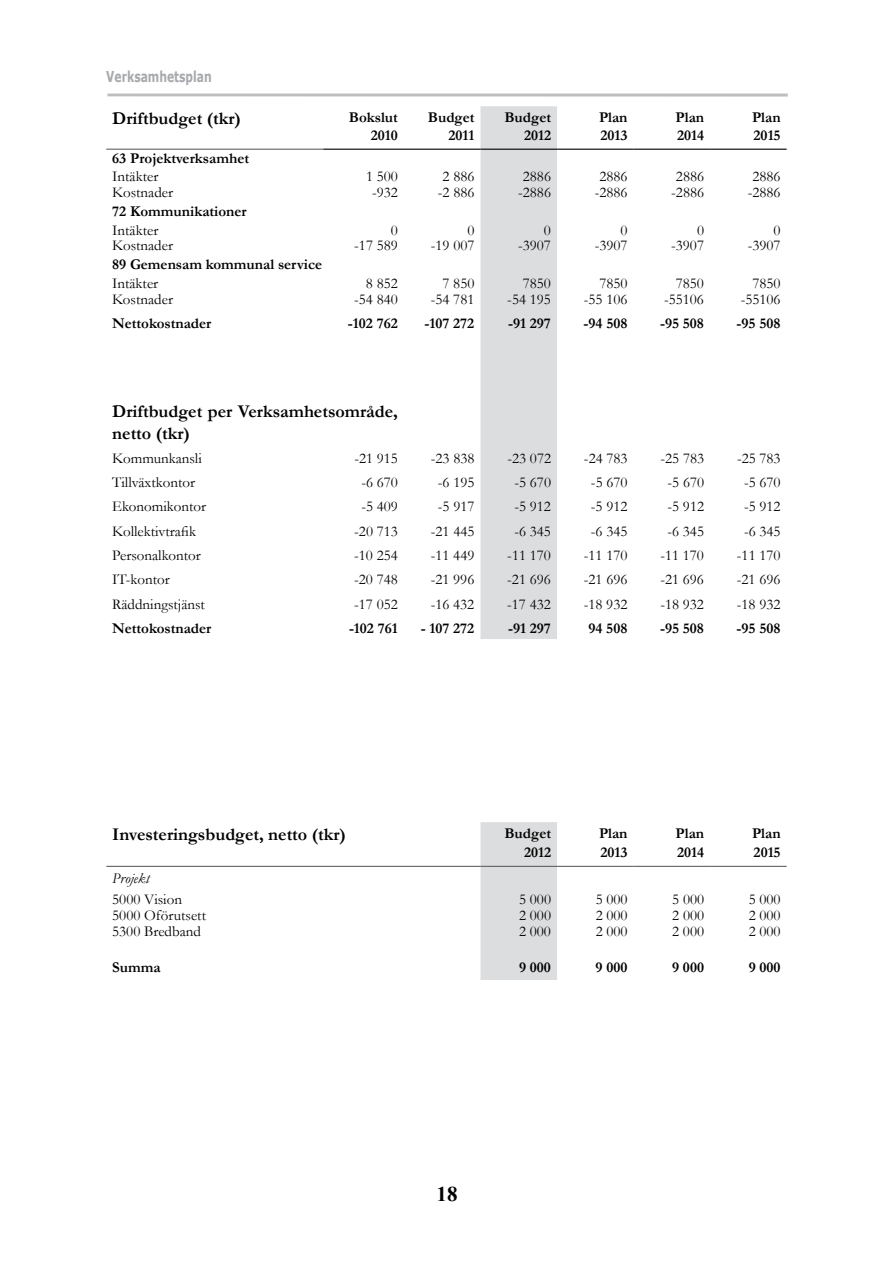
<style>
.page{position:relative;width:893px;height:1263px;background:#fff}
.page>*{position:absolute;margin:0;border:0;box-sizing:border-box;transform-origin:0 0}
.t1{font:700 21px "Times New Roman";color:#000}
.t2{font:700 18px/21.6px "Garamond";color:#000}
.t3{font:15px "Garamond";color:#000}
.t4{font:700 15px "Garamond";color:#000}
.t5{font:700 15px "Verdana";color:#a7a9ac;scale:.72 1}
.t6{font:italic 15px "Garamond";color:#000}
</style>
<div class="page">
<hr style="left:107px;top:94px;width:681px;height:3px;background:#bcbec0">
<svg style="left:106px;top:865px;width:681px;height:1px"></svg>
<div style="left:480px;top:822px;width:77px;height:158px;background:#dcddde"></div>
<hr style="left:106px;top:866px;width:374px;height:1px;background:#616264">
<hr style="left:480px;top:866px;width:77px;height:1px;background:#616264">
<hr style="left:557px;top:866px;width:77px;height:1px;background:#616264">
<hr style="left:634px;top:866px;width:76px;height:1px;background:#616264">
<hr style="left:710px;top:866px;width:77px;height:1px;background:#616264">
<div style="left:480px;top:106px;width:77px;height:533px;background:#dcddde"></div>
<hr style="left:323px;top:149px;width:81px;height:1px;background:#000">
<hr style="left:404px;top:149px;width:76px;height:1px;background:#000">
<hr style="left:480px;top:149px;width:77px;height:1px;background:#000">
<hr style="left:557px;top:149px;width:77px;height:1px;background:#000">
<hr style="left:634px;top:149px;width:76px;height:1px;background:#000">
<hr style="left:710px;top:149px;width:77px;height:1px;background:#000">
<hr style="left:106px;top:149px;width:217px;height:1px;background:#616264">
<p class="t5" style="left:106px;top:67px;width:148px">Verksamhetsplan</p>
<p class="t2" style="left:112px;top:108px;width:130px">Driftbudget (tkr)</p>
<p class="t4" style="left:349px;top:107px;width:51px">Bokslut</p>
<p class="t4" style="left:428px;top:107px;width:48px">Budget</p>
<p class="t4" style="left:504px;top:107px;width:48px">Budget</p>
<p class="t4" style="left:599px;top:107px;width:30px">Plan</p>
<p class="t4" style="left:675px;top:107px;width:30px">Plan</p>
<p class="t4" style="left:752px;top:107px;width:30px">Plan</p>
<p class="t4" style="left:371px;top:125px;width:29px">2010</p>
<p class="t4" style="left:449px;top:125px;width:27px">2011</p>
<p class="t4" style="left:524px;top:125px;width:29px">2012</p>
<p class="t4" style="left:600px;top:125px;width:29px">2013</p>
<p class="t4" style="left:677px;top:125px;width:29px">2014</p>
<p class="t4" style="left:754px;top:125px;width:29px">2015</p>
<p class="t4" style="left:112px;top:148px;width:138px">63 Projektverksamhet</p>
<p class="t3" style="left:112px;top:167px;width:48px">Intäkter</p>
<p class="t3" style="left:366px;top:167px;width:33px">1 500</p>
<p class="t3" style="left:443px;top:167px;width:33px">2 886</p>
<p class="t3" style="left:523px;top:167px;width:30px">2886</p>
<p class="t3" style="left:599px;top:167px;width:30px">2886</p>
<p class="t3" style="left:676px;top:167px;width:30px">2886</p>
<p class="t3" style="left:752px;top:167px;width:30px">2886</p>
<p class="t3" style="left:112px;top:182px;width:62px">Kostnader</p>
<p class="t3" style="left:372px;top:182px;width:27px">-932</p>
<p class="t3" style="left:438px;top:182px;width:38px">-2 886</p>
<p class="t3" style="left:518px;top:182px;width:34px">-2886</p>
<p class="t3" style="left:595px;top:182px;width:34px">-2886</p>
<p class="t3" style="left:671px;top:182px;width:34px">-2886</p>
<p class="t3" style="left:748px;top:182px;width:34px">-2886</p>
<p class="t4" style="left:112px;top:201px;width:136px">72 Kommunikationer</p>
<p class="t3" style="left:112px;top:220px;width:48px">Intäkter</p>
<p class="t3" style="left:391px;top:220px;width:9px">0</p>
<p class="t3" style="left:467px;top:220px;width:9px">0</p>
<p class="t3" style="left:544px;top:220px;width:9px">0</p>
<p class="t3" style="left:620px;top:220px;width:9px">0</p>
<p class="t3" style="left:697px;top:220px;width:9px">0</p>
<p class="t3" style="left:774px;top:220px;width:9px">0</p>
<p class="t3" style="left:112px;top:236px;width:62px">Kostnader</p>
<p class="t3" style="left:354px;top:236px;width:45px">-17 589</p>
<p class="t3" style="left:431px;top:236px;width:45px">-19 007</p>
<p class="t3" style="left:518px;top:236px;width:34px">-3907</p>
<p class="t3" style="left:595px;top:236px;width:34px">-3907</p>
<p class="t3" style="left:671px;top:236px;width:34px">-3907</p>
<p class="t3" style="left:748px;top:236px;width:34px">-3907</p>
<p class="t4" style="left:112px;top:254px;width:212px">89 Gemensam kommunal service</p>
<p class="t3" style="left:112px;top:273px;width:48px">Intäkter</p>
<p class="t3" style="left:366px;top:273px;width:33px">8 852</p>
<p class="t3" style="left:442px;top:273px;width:33px">7 850</p>
<p class="t3" style="left:523px;top:273px;width:30px">7850</p>
<p class="t3" style="left:599px;top:273px;width:30px">7850</p>
<p class="t3" style="left:676px;top:273px;width:30px">7850</p>
<p class="t3" style="left:752px;top:273px;width:30px">7850</p>
<p class="t3" style="left:112px;top:289px;width:62px">Kostnader</p>
<p class="t3" style="left:354px;top:289px;width:45px">-54 840</p>
<p class="t3" style="left:431px;top:289px;width:45px">-54 781</p>
<p class="t3" style="left:507px;top:289px;width:45px">-54 195</p>
<p class="t3" style="left:584px;top:289px;width:45px">-55 106</p>
<p class="t3" style="left:664px;top:289px;width:41px">-55106</p>
<p class="t3" style="left:741px;top:289px;width:41px">-55106</p>
<p class="t4" style="left:112px;top:313px;width:101px">Nettokostnader</p>
<p class="t4" style="left:348px;top:313px;width:51px">-102 762</p>
<p class="t4" style="left:424px;top:313px;width:51px">-107 272</p>
<p class="t4" style="left:508px;top:313px;width:44px">-91 297</p>
<p class="t4" style="left:583px;top:313px;width:45px">-94 508</p>
<p class="t4" style="left:660px;top:313px;width:45px">-95 508</p>
<p class="t4" style="left:737px;top:313px;width:45px">-95 508</p>
<p class="t2" style="left:112px;top:400px;width:287px">Driftbudget per Verksamhetsområde, netto (tkr)</p>
<p class="t3" style="left:112px;top:448px;width:91px">Kommunkansli</p>
<p class="t3" style="left:354px;top:448px;width:45px">-21 915</p>
<p class="t3" style="left:431px;top:448px;width:45px">-23 838</p>
<p class="t3" style="left:507px;top:448px;width:45px">-23 072</p>
<p class="t3" style="left:584px;top:448px;width:45px">-24 783</p>
<p class="t3" style="left:660px;top:448px;width:45px">-25 783</p>
<p class="t3" style="left:737px;top:448px;width:45px">-25 783</p>
<p class="t3" style="left:112px;top:472px;width:84px">Tillväxtkontor</p>
<p class="t3" style="left:361px;top:472px;width:38px">-6 670</p>
<p class="t3" style="left:438px;top:472px;width:38px">-6 195</p>
<p class="t3" style="left:514px;top:472px;width:38px">-5 670</p>
<p class="t3" style="left:591px;top:472px;width:38px">-5 670</p>
<p class="t3" style="left:667px;top:472px;width:38px">-5 670</p>
<p class="t3" style="left:744px;top:472px;width:38px">-5 670</p>
<p class="t3" style="left:112px;top:497px;width:95px">Ekonomikontor</p>
<p class="t3" style="left:361px;top:497px;width:38px">-5 409</p>
<p class="t3" style="left:438px;top:497px;width:38px">-5 917</p>
<p class="t3" style="left:514px;top:497px;width:38px">-5 912</p>
<p class="t3" style="left:591px;top:497px;width:38px">-5 912</p>
<p class="t3" style="left:667px;top:497px;width:38px">-5 912</p>
<p class="t3" style="left:744px;top:497px;width:38px">-5 912</p>
<p class="t3" style="left:112px;top:521px;width:85px">Kollektivtrafik</p>
<p class="t3" style="left:354px;top:521px;width:45px">-20 713</p>
<p class="t3" style="left:431px;top:521px;width:45px">-21 445</p>
<p class="t3" style="left:514px;top:521px;width:38px">-6 345</p>
<p class="t3" style="left:591px;top:521px;width:38px">-6 345</p>
<p class="t3" style="left:667px;top:521px;width:38px">-6 345</p>
<p class="t3" style="left:744px;top:521px;width:38px">-6 345</p>
<p class="t3" style="left:112px;top:545px;width:90px">Personalkontor</p>
<p class="t3" style="left:354px;top:545px;width:45px">-10 254</p>
<p class="t3" style="left:431px;top:545px;width:45px">-11 449</p>
<p class="t3" style="left:507px;top:545px;width:45px">-11 170</p>
<p class="t3" style="left:584px;top:545px;width:45px">-11 170</p>
<p class="t3" style="left:660px;top:545px;width:45px">-11 170</p>
<p class="t3" style="left:737px;top:545px;width:45px">-11 170</p>
<p class="t3" style="left:112px;top:570px;width:59px">IT-kontor</p>
<p class="t3" style="left:354px;top:570px;width:45px">-20 748</p>
<p class="t3" style="left:431px;top:570px;width:45px">-21 996</p>
<p class="t3" style="left:507px;top:570px;width:45px">-21 696</p>
<p class="t3" style="left:584px;top:570px;width:45px">-21 696</p>
<p class="t3" style="left:660px;top:570px;width:45px">-21 696</p>
<p class="t3" style="left:737px;top:570px;width:45px">-21 696</p>
<p class="t3" style="left:112px;top:594px;width:94px">Räddningstjänst</p>
<p class="t3" style="left:354px;top:594px;width:45px">-17 052</p>
<p class="t3" style="left:431px;top:594px;width:45px">-16 432</p>
<p class="t3" style="left:507px;top:594px;width:45px">-17 432</p>
<p class="t3" style="left:584px;top:594px;width:45px">-18 932</p>
<p class="t3" style="left:660px;top:594px;width:45px">-18 932</p>
<p class="t3" style="left:737px;top:594px;width:45px">-18 932</p>
<p class="t4" style="left:112px;top:618px;width:101px">Nettokostnader</p>
<p class="t4" style="left:349px;top:618px;width:50px">-102 761</p>
<p class="t4" style="left:421px;top:618px;width:55px">- 107 272</p>
<p class="t4" style="left:508px;top:618px;width:44px">-91 297</p>
<p class="t4" style="left:588px;top:618px;width:40px">94 508</p>
<p class="t4" style="left:660px;top:618px;width:45px">-95 508</p>
<p class="t4" style="left:736px;top:618px;width:45px">-95 508</p>
<p class="t2" style="left:112px;top:823px;width:235px">Investeringsbudget, netto (tkr)</p>
<p class="t4" style="left:504px;top:823px;width:48px">Budget</p>
<p class="t4" style="left:599px;top:823px;width:30px">Plan</p>
<p class="t4" style="left:675px;top:823px;width:30px">Plan</p>
<p class="t4" style="left:752px;top:823px;width:30px">Plan</p>
<p class="t4" style="left:524px;top:842px;width:29px">2012</p>
<p class="t4" style="left:601px;top:842px;width:29px">2013</p>
<p class="t4" style="left:677px;top:842px;width:29px">2014</p>
<p class="t4" style="left:754px;top:842px;width:29px">2015</p>
<p class="t6" style="left:112px;top:868px;width:39px">Projekt</p>
<p class="t3" style="left:112px;top:889px;width:71px">5000 Vision</p>
<p class="t3" style="left:519px;top:889px;width:33px">5 000</p>
<p class="t3" style="left:596px;top:889px;width:33px">5 000</p>
<p class="t3" style="left:672px;top:889px;width:33px">5 000</p>
<p class="t3" style="left:749px;top:889px;width:33px">5 000</p>
<p class="t3" style="left:112px;top:905px;width:95px">5000 Oförutsett</p>
<p class="t3" style="left:519px;top:905px;width:33px">2 000</p>
<p class="t3" style="left:596px;top:905px;width:33px">2 000</p>
<p class="t3" style="left:672px;top:905px;width:33px">2 000</p>
<p class="t3" style="left:749px;top:905px;width:33px">2 000</p>
<p class="t3" style="left:112px;top:921px;width:90px">5300 Bredband</p>
<p class="t3" style="left:519px;top:921px;width:33px">2 000</p>
<p class="t3" style="left:596px;top:921px;width:33px">2 000</p>
<p class="t3" style="left:672px;top:921px;width:33px">2 000</p>
<p class="t3" style="left:749px;top:921px;width:33px">2 000</p>
<p class="t4" style="left:112px;top:957px;width:50px">Summa</p>
<p class="t4" style="left:519px;top:957px;width:33px">9 000</p>
<p class="t4" style="left:596px;top:957px;width:33px">9 000</p>
<p class="t4" style="left:672px;top:957px;width:33px">9 000</p>
<p class="t4" style="left:749px;top:957px;width:33px">9 000</p>
<h1 class="t1" style="left:437px;top:1179px;width:22px">18</h1>
</div>
